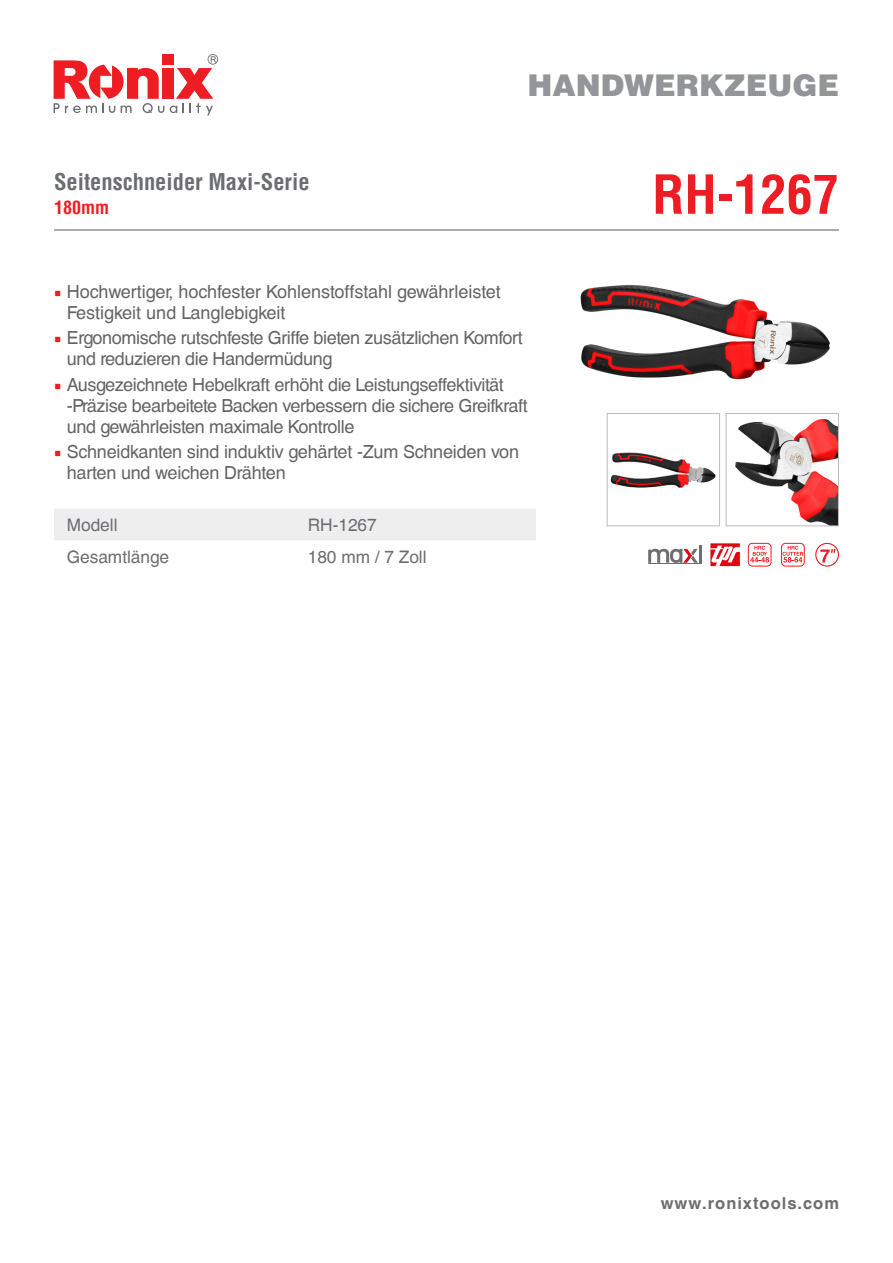
<style>
.page{position:relative;width:893px;height:1263px;background:#fff}
.page>*{position:absolute;margin:0;border:0;box-sizing:border-box;transform-origin:0 0}
.t1{font:700 condensed 52.5px "Helvetica LT";color:#ee1d23}
.t2{font:900 30px "Helvetica LT";color:#939598}
.t3{font:700 condensed 22.5px "Helvetica LT";color:#6c6d70}
.t4{font:18px/21px "Helvetica CE";letter-spacing:-.02em;color:#636366}
.t5{font:18px/21px "Helvetica CE";color:#636366}
.t6{font:700 condensed 18px "Helvetica LT";color:#ee1d23}
.t7{font:17.25px "Helvetica CE";color:#6c6d70}
.t8{font:700 16.5px "Helvetica CE";letter-spacing:.06em;color:#6c6d70}
.s1{font-family:"Minion Pro";color:#ee1d23}
</style>
<div class="page">
<svg style="left:170px;top:54px;width:48px;height:61px"></svg>
<div style="left:162px;top:68px;width:11px;height:31px;background:#ee1d23"></div>
<svg style="left:54px;top:60px;width:110px;height:53px"></svg>
<div style="left:162px;top:54px;width:11px;height:11px;background:#ee1d23"></div>
<div style="left:54px;top:509px;width:482px;height:31px;background:#eeeeef"></div>
<hr style="left:54px;top:229px;width:785px;height:2px;background:#6c6d70">
<img style="left:580px;top:285px;width:250px;height:95px">
<img style="left:735px;top:419px;width:102px;height:105px">
<div style="left:726px;top:413px;width:113px;height:113px;border:1px solid #bcbdc0"></div>
<img style="left:610px;top:452px;width:106px;height:36px">
<div style="left:607px;top:413px;width:113px;height:113px;border:1px solid #bcbdc0"></div>
<div style="left:815px;top:543px;width:24px;height:24px;border:1px solid #ed1c24;border-radius:50%"></div>
<svg style="left:820px;top:549px;width:16px;height:13px"></svg>
<svg style="left:783px;top:546px;width:20px;height:16px"></svg>
<div style="left:781px;top:543px;width:24px;height:24px;border:1px solid #ed1c24;border-radius:4px"></div>
<svg style="left:750px;top:546px;width:19px;height:16px"></svg>
<div style="left:748px;top:543px;width:23px;height:24px;border:1px solid #ed1c24;border-radius:4px"></div>
<div style="left:710px;top:543px;width:30px;height:23px;background:#e30512"></div>
<svg style="left:710px;top:546px;width:30px;height:20px"></svg>
<hr style="left:648px;top:563px;width:53px;height:1px;background:#6e6e70">
<svg style="left:648px;top:545px;width:53px;height:18px"></svg>
<p class="t3" style="left:54px;top:167px;width:257px">Seitenschneider Maxi-Serie</p>
<p class="t6" style="left:54px;top:196px;width:57px">180mm</p>
<h2 class="t2" style="left:527px;top:65px;width:313px">HANDWERKZEUGE</h2>
<p class="t1" style="left:652px;top:162px;width:188px">RH-1267</p>
<p class="t5" style="left:67px;top:281px;width:436px;text-indent:-13px"><span class="s1">■</span> Hochwertiger, hochfester Kohlenstoffstahl gewährleistet<br>Festigkeit und Langlebigkeit</p>
<p class="t4" style="left:67px;top:328px;width:458px;text-indent:-13px"><span class="s1">■</span> Ergonomische rutschfeste Griffe bieten zusätzlichen Komfort und reduzieren die Handermüdung</p>
<p class="t4" style="left:67px;top:374px;width:463px;text-indent:-13px"><span class="s1">■</span> Ausgezeichnete Hebelkraft erhöht die Leistungseffektivität -Präzise bearbeitete Backen verbessern die sichere Greifkraft und gewährleisten maximale Kontrolle</p>
<p class="t4" style="left:67px;top:441px;width:454px;text-indent:-13px"><span class="s1">■</span> Schneidkanten sind induktiv gehärtet -Zum Schneiden von harten und weichen Drähten</p>
<p class="t7" style="left:67px;top:515px;width:52px">Modell</p>
<p class="t7" style="left:308px;top:515px;width:71px">RH-1267</p>
<p class="t7" style="left:67px;top:547px;width:104px">Gesamtlänge</p>
<p class="t7" style="left:308px;top:547px;width:120px">180 mm / 7 Zoll</p>
<p class="t8" style="left:661px;top:1193px;width:180px">www.ronixtools.com</p>
</div>
